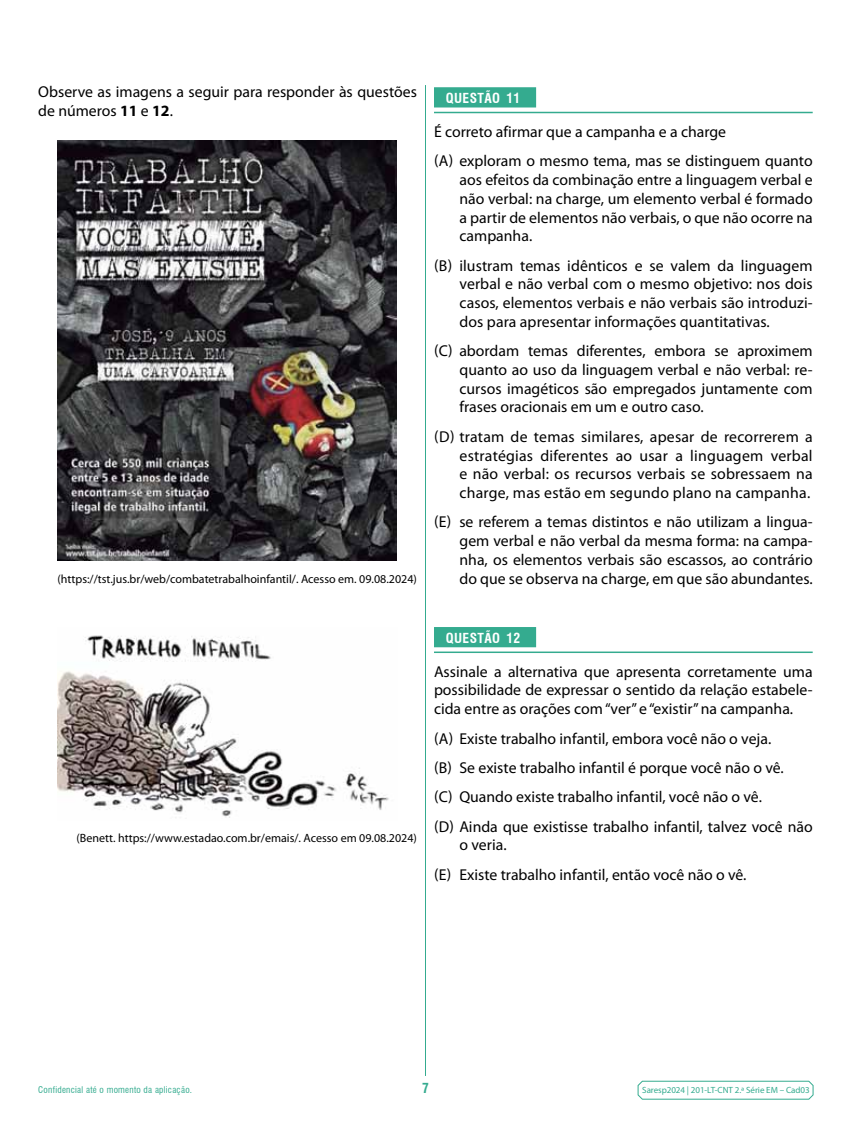
<style>
.page{position:relative;width:851px;height:1127px;background:#fff}
.page>*{position:absolute;margin:0;border:0;box-sizing:border-box;transform-origin:0 0}
.t1{font:15.75px/18.8px "Myriad Pro";color:#000;text-align:justify}
.t2{font:700 condensed 13.5px "Swiss 721 BT";letter-spacing:.03em;color:#fff}
.t3{font:700 condensed 13.5px "Swiss 721 BT";color:#34ab8f}
.t4{font:12px "Myriad Pro";color:#000}
.t5{font:9px "Myriad Pro";letter-spacing:-.005em;color:#34ab8f}
.t6{font:condensed 9px "Swiss 721 BT";letter-spacing:.03em;color:#34ab8f}
.s1{font-weight:700}
</style>
<div class="page">
<svg style="left:637px;top:1080px;width:176px;height:20px"></svg>
<hr style="left:425px;top:85px;width:1px;height:991px;background:#34ab8f">
<div style="left:434px;top:87px;width:102px;height:20px;background:#34ab8f"></div>
<hr style="left:434px;top:112px;width:378px;height:1px;background:#34ab8f">
<div style="left:434px;top:627px;width:102px;height:20px;background:#34ab8f"></div>
<hr style="left:434px;top:651px;width:378px;height:2px;background:#34ab8f">
<img style="left:57px;top:140px;width:340px;height:421px">
<img style="left:57px;top:635px;width:332px;height:183px">
<p class="t1" style="left:38px;top:82px;width:380px">Observe as imagens a seguir para responder às questões de números <span class="s1">11</span> e <span class="s1">12</span>.</p>
<p class="t4" style="left:57px;top:572px;width:361px">(https://tst.jus.br/web/combatetrabalhoinfantil/. Acesso em. 09.08.2024)</p>
<p class="t4" style="left:77px;top:830px;width:342px">(Benett. https://www.estadao.com.br/emais/. Acesso em 09.08.2024)</p>
<p class="t2" style="left:446px;top:90px;width:76px">QUESTÃO 11</p>
<p class="t1" style="left:434px;top:117px;width:380px;line-height:29.4px">É correto afirmar que a campanha e a charge<br>(A) exploram o mesmo tema, mas se distinguem quanto</p>
<p class="t1" style="left:459px;top:170px;width:354px">aos efeitos da combinação entre a linguagem verbal e não verbal: na charge, um elemento verbal é formado a partir de elementos não verbais, o que não ocorre na campanha.</p>
<p class="t1" style="left:459px;top:256px;width:354px;text-indent:-26px">(B) ilustram temas idênticos e se valem da linguagem verbal e não verbal com o mesmo objetivo: nos dois casos, elementos verbais e não verbais são introduzi&shy;dos para apresentar informações quantitativas.</p>
<p class="t1" style="left:459px;top:341px;width:354px;text-indent:-26px">(C) abordam temas diferentes, embora se aproximem quanto ao uso da linguagem verbal e não verbal: re&shy;cursos imagéticos são empregados juntamente com frases oracionais em um e outro caso.</p>
<p class="t1" style="left:459px;top:427px;width:354px;text-indent:-26px">(D) tratam de temas similares, apesar de recorrerem a estratégias diferentes ao usar a linguagem verbal e não verbal: os recursos verbais se sobressaem na charge, mas estão em segundo plano na campanha.</p>
<p class="t1" style="left:459px;top:512px;width:354px;text-indent:-26px">(E) se referem a temas distintos e não utilizam a lingua&shy;gem verbal e não verbal da mesma forma: na campa&shy;nha, os elementos verbais são escassos, ao contrário do que se observa na charge, em que são abundantes.</p>
<p class="t2" style="left:446px;top:630px;width:76px">QUESTÃO 12</p>
<p class="t1" style="left:434px;top:662px;width:380px">Assinale a alternativa que apresenta corretamente uma possibilidade de expressar o sentido da relação estabele&shy;cida entre as orações com “ver” e “existir” na campanha.</p>
<p class="t1" style="left:434px;top:723px;width:380px;line-height:29.4px;text-align:left">(A) Existe trabalho infantil, embora você não o veja.<br>(B) Se existe trabalho infantil é porque você não o vê.<br>(C) Quando existe trabalho infantil, você não o vê.<br>(D) Ainda que existisse trabalho infantil, talvez você não</p>
<p class="t1" style="left:434px;top:830px;width:314px;line-height:29.4px;text-indent:26px">o veria.<br>(E) Existe trabalho infantil, então você não o vê.</p>
<p class="t6" style="left:38px;top:1084px;width:155px">Confidencial até o momento da aplicação.</p>
<p class="t3" style="left:422px;top:1079px;width:8px">7</p>
<p class="t5" style="left:642px;top:1084px;width:169px">Saresp2024 | 201-LT-CNT 2.ª Série EM – Cad03</p>
</div>
